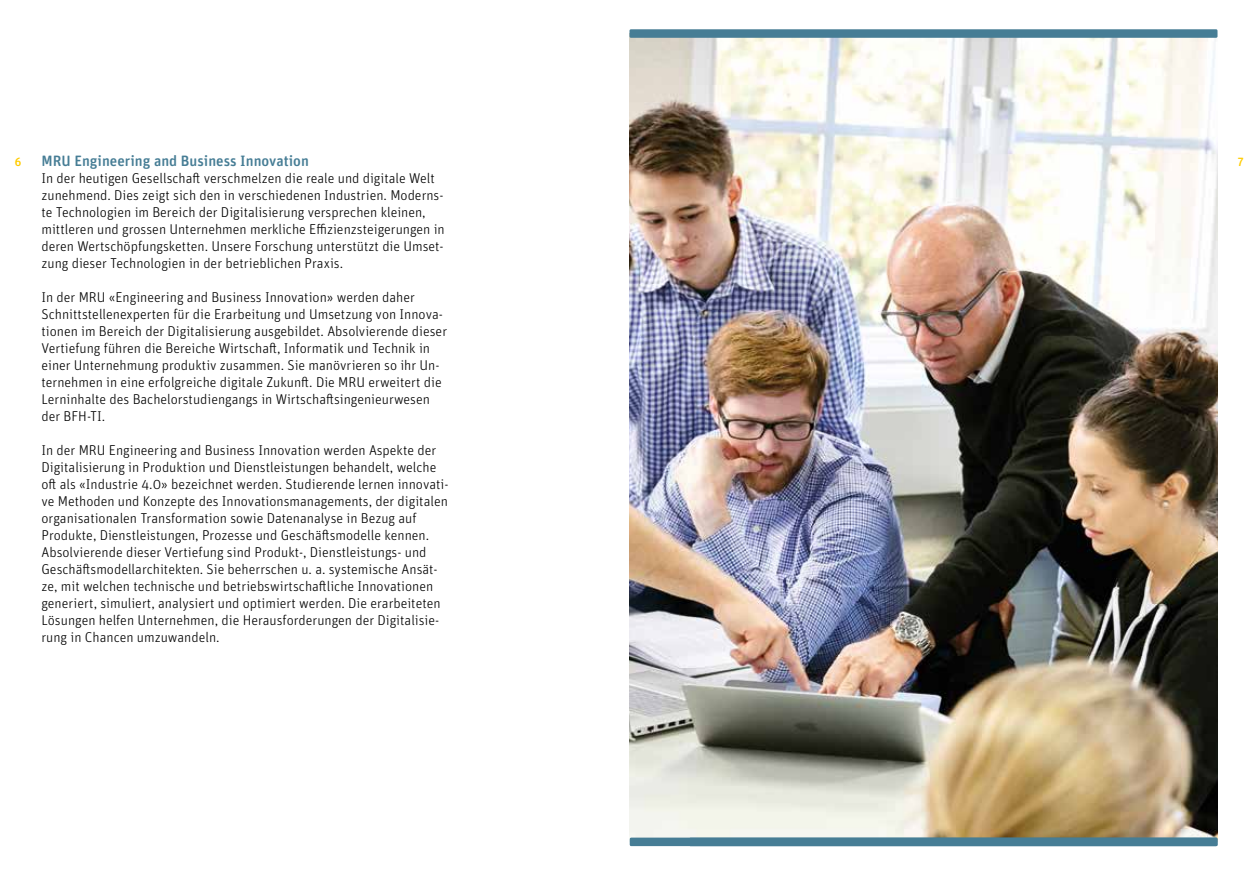
<style>
.page{position:relative;width:1259px;height:893px;background:#fff}
.page>*{position:absolute;margin:0;border:0;box-sizing:border-box;transform-origin:0 0}
.t1{font:500 15px "Unit Rounded Pro";color:#467d95}
.t2{font:300 14.25px/17px "Unit Rounded Pro";color:#000}
.t3{font:500 12px "Unit Rounded Pro";color:#fc0}
</style>
<div class="page">
<img style="left:629px;top:38px;width:588px;height:803px">
<div style="left:630px;top:838px;width:587px;height:8px;background:#467d95;border-radius:2px"></div>
<div style="left:629px;top:29px;width:588px;height:9px;background:#467d95;border-radius:2px"></div>
<p class="t1" style="left:41px;top:150px;width:269px">MRU Engineering and Business Innovation</p>
<p class="t2" style="left:41px;top:169px;width:405px">In der heutigen Gesellschaft verschmelzen die reale und digitale Welt zunehmend. Dies zeigt sich den in verschiedenen Industrien. Moderns&shy;te Technologien im Bereich der Digitalisierung versprechen kleinen, mittleren und grossen Unternehmen merkliche Effizienzsteigerungen in deren Wertschöpfungsketten. Unsere Forschung unterstützt die Umset&shy;zung dieser Technologien in der betrieblichen Praxis.</p>
<p class="t2" style="left:41px;top:288px;width:407px">In der MRU «Engineering and Business Innovation» werden daher Schnittstellenexperten für die Erarbeitung und Umsetzung von Innova&shy;tionen im Bereich der Digitalisierung ausgebildet. Absolvierende dieser Vertiefung führen die Bereiche Wirtschaft, Informatik und Technik in einer Unternehmung produktiv zusammen. Sie manövrieren so ihr Un&shy;ternehmen in eine erfolgreiche digitale Zukunft. Die MRU erweitert die Lerninhalte des Bachelorstudiengangs in Wirtschaftsingenieurwesen der BFH-TI.</p>
<p class="t2" style="left:41px;top:441px;width:409px">In der MRU Engineering and Business Innovation werden Aspekte der Digitalisierung in Produktion und Dienstleistungen behandelt, welche oft als «Industrie 4.0» bezeichnet werden. Studierende lernen innovati&shy;ve Methoden und Konzepte des Innovationsmanagements, der digitalen organisationalen Transformation sowie Datenanalyse in Bezug auf Produkte, Dienstleistungen, Prozesse und Geschäftsmodelle kennen.<br>Absolvierende dieser Vertiefung sind Produkt-, Dienstleistungs- und Geschäftsmodellarchitekten. Sie beherrschen u. a. systemische Ansät&shy;ze, mit welchen technische und betriebswirtschaftliche Innovationen generiert, simuliert, analysiert und optimiert werden. Die erarbeiteten Lösungen helfen Unternehmen, die Herausforderungen der Digitalisie&shy;rung in Chancen umzuwandeln.</p>
<p class="t3" style="left:15px;top:153px;width:8px">6</p>
<p class="t3" style="left:1237px;top:153px;width:8px">7</p>
</div>
